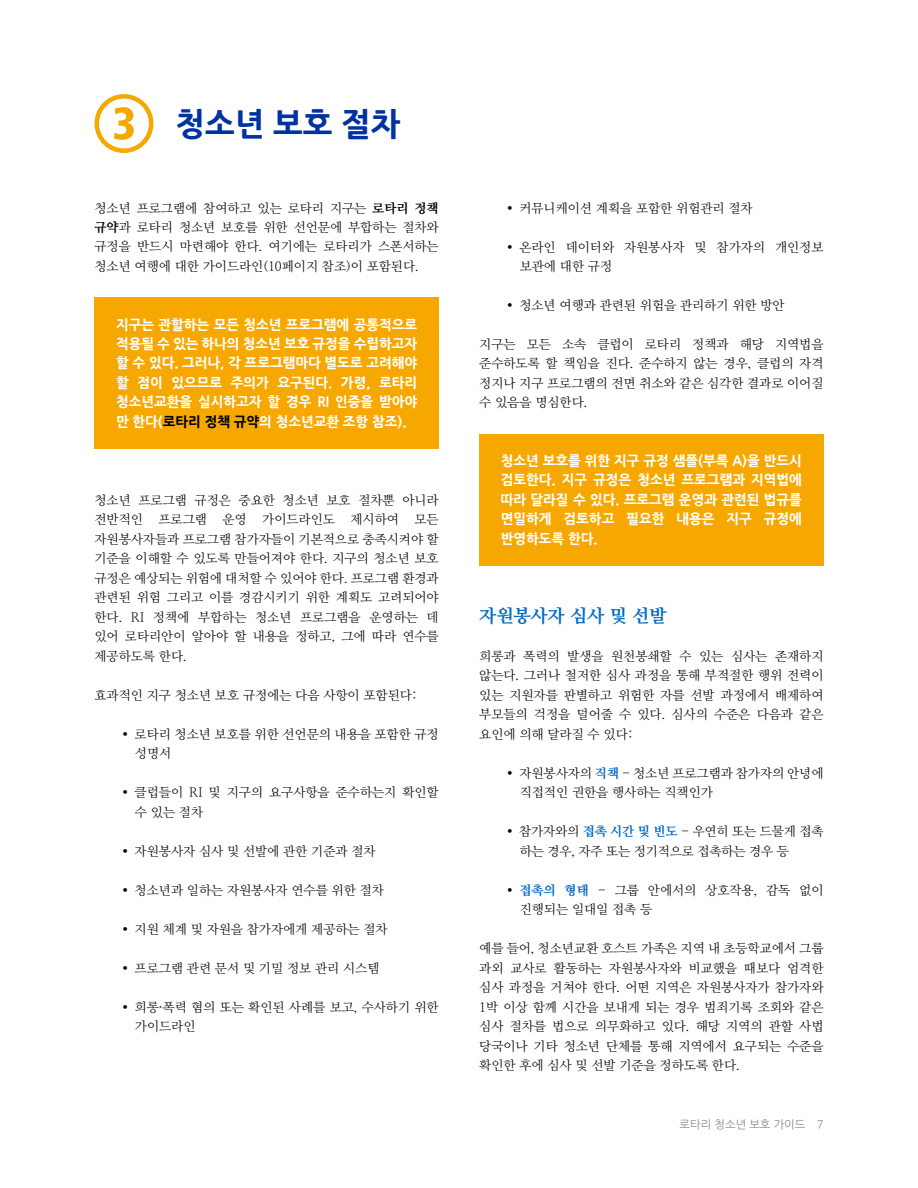
<style>
.page{position:relative;width:918px;height:1188px;background:#fff}
.page>*{position:absolute;margin:0;border:0;box-sizing:border-box;transform-origin:0 0}
.t1{font:700 31.5px "Nanum Gothic OTF Extra";color:#0033a0}
.t2{font:700 18px "Nanum Myeongjo OTF Extra";color:#0069c8}
.t3{font:700 13.5px/19.5px "Nanum Gothic OTF Extra";color:#fff;text-align:justify}
.t4{font:12.75px/19.5px "Nanum Myeongjo OTF";color:#000}
.t5{font:11.25px "Nanum Gothic OTF";color:#8a8a8d}
.s1{font-family:"Nanum Myeongjo OTF Extra";font-weight:700}
.s2{color:#000}
.s3{font-family:"Sentinel";font-weight:600}
.s4{font-family:"Nanum Myeongjo OTF Extra";font-weight:700;color:#0069c8}
</style>
<div class="page">
<div style="left:94px;top:298px;width:345px;height:151px;background:#f7a800"></div>
<div style="left:94px;top:94px;width:59px;height:59px;border:5px solid #f7a800;border-radius:50%"></div>
<svg style="left:114px;top:107px;width:20px;height:33px"></svg>
<div style="left:479px;top:434px;width:345px;height:132px;background:#f7a800"></div>
<h1 class="t1" style="left:176px;top:105px;width:226px">청소년 보호 절차</h1>
<p class="t4" style="left:94px;top:197px;width:346px;text-align:justify">청소년 프로그램에 참여하고 있는 로타리 지구는 <span class="s1">로타리 정책 규약</span>과 로타리 청소년 보호를 위한 선언문에 부합하는 절차와 규정을 반드시 마련해야 한다. 여기에는 로타리가 스폰서하는 청소년 여행에 대한 가이드라인(10페이지 참조)이 포함된다.</p>
<p class="t3" style="left:116px;top:314px;width:303px">지구는 관할하는 모든 청소년 프로그램에 공통적으로 적용될 수 있는 하나의 청소년 보호 규정을 수립하고자 할 수 있다. 그러나, 각 프로그램마다 별도로 고려해야 할 점이 있으므로 주의가 요구된다. 가령, 로타리 청소년교환을 실시하고자 할 경우 RI 인증을 받아야 만 한다(<span class="s2">로타리 정책 규약</span>의 청소년교환 조항 참조).</p>
<p class="t4" style="left:94px;top:490px;width:346px;text-align:justify">청소년 프로그램 규정은 중요한 청소년 보호 절차뿐 아니라 전반적인 프로그램 운영 가이드라인도 제시하여 모든 자원봉사자들과 프로그램 참가자들이 기본적으로 충족시켜야 할 기준을 이해할 수 있도록 만들어져야 한다. 지구의 청소년 보호 규정은 예상되는 위험에 대처할 수 있어야 한다. 프로그램 환경과 관련된 위험 그리고 이를 경감시키기 위한 계획도 고려되어야 한다. RI 정책에 부합하는 청소년 프로그램을 운영하는 데 있어 로타리안이 알아야 할 내용을 정하고, 그에 따라 연수를 제공하도록 한다.</p>
<p class="t4" style="left:94px;top:685px;width:324px">효과적인 지구 청소년 보호 규정에는 다음 사항이 포함된다:</p>
<p class="t4" style="left:135px;top:724px;width:305px;text-indent:-13px"><span class="s3">•</span> 로타리 청소년 보호를 위한 선언문의 내용을 포함한 규정 성명서</p>
<p class="t4" style="left:135px;top:782px;width:305px;text-indent:-13px"><span class="s3">•</span> 클럽들이 RI 및 지구의 요구사항을 준수하는지 확인할 수 있는 절차</p>
<p class="t4" style="left:122px;top:841px;width:255px"><span class="s3">•</span> 자원봉사자 심사 및 선발에 관한 기준과 절차</p>
<p class="t4" style="left:122px;top:880px;width:263px"><span class="s3">•</span> 청소년과 일하는 자원봉사자 연수를 위한 절차</p>
<p class="t4" style="left:122px;top:919px;width:267px"><span class="s3">•</span> 지원 체계 및 자원을 참가자에게 제공하는 절차</p>
<p class="t4" style="left:122px;top:958px;width:259px"><span class="s3">•</span> 프로그램 관련 문서 및 기밀 정보 관리 시스템</p>
<p class="t4" style="left:135px;top:997px;width:305px;text-indent:-13px"><span class="s3">•</span> 희롱·폭력 혐의 또는 확인된 사례를 보고, 수사하기 위한 가이드라인</p>
<p class="t4" style="left:507px;top:197px;width:247px"><span class="s3">•</span> 커뮤니케이션 계획을 포함한 위험관리 절차</p>
<p class="t4" style="left:520px;top:236px;width:305px;text-indent:-13px"><span class="s3">•</span> 온라인 데이터와 자원봉사자 및 참가자의 개인정보 보관에 대한 규정</p>
<p class="t4" style="left:507px;top:295px;width:279px"><span class="s3">•</span> 청소년 여행과 관련된 위험을 관리하기 위한 방안</p>
<p class="t4" style="left:479px;top:334px;width:346px;text-align:justify">지구는 모든 소속 클럽이 로타리 정책과 해당 지역법을 준수하도록 할 책임을 진다. 준수하지 않는 경우, 클럽의 자격 정지나 지구 프로그램의 전면 취소와 같은 심각한 결과로 이어질 수 있음을 명심한다.</p>
<p class="t3" style="left:501px;top:451px;width:303px">청소년 보호를 위한 지구 규정 샘플(부록 A)을 반드시 검토한다. 지구 규정은 청소년 프로그램과 지역법에 따라 달라질 수 있다. 프로그램 운영과 관련된 법규를 면밀하게 검토하고 필요한 내용은 지구 규정에 반영하도록 한다.</p>
<h2 class="t2" style="left:479px;top:604px;width:189px">자원봉사자 심사 및 선발</h2>
<p class="t4" style="left:479px;top:646px;width:346px;text-align:justify">희롱과 폭력의 발생을 원천봉쇄할 수 있는 심사는 존재하지 않는다. 그러나 철저한 심사 과정을 통해 부적절한 행위 전력이 있는 지원자를 판별하고 위험한 자를 선발 과정에서 배제하여 부모들의 걱정을 덜어줄 수 있다. 심사의 수준은 다음과 같은 요인에 의해 달라질 수 있다:</p>
<p class="t4" style="left:520px;top:763px;width:305px;text-indent:-13px"><span class="s3">•</span> 자원봉사자의 <span class="s4">직책</span> - 청소년 프로그램과 참가자의 안녕에 직접적인 권한을 행사하는 직책인가</p>
<p class="t4" style="left:520px;top:821px;width:305px;text-indent:-13px"><span class="s3">•</span> 참가자와의 <span class="s4">접촉 시간 및 빈도</span> - 우연히 또는 드물게 접촉 하는 경우, 자주 또는 정기적으로 접촉하는 경우 등</p>
<p class="t4" style="left:520px;top:880px;width:305px;text-indent:-13px"><span class="s3">•</span> <span class="s4">접촉의 형태</span> - 그룹 안에서의 상호작용, 감독 없이 진행되는 일대일 접촉 등</p>
<p class="t4" style="left:479px;top:938px;width:346px;text-align:justify">예를 들어, 청소년교환 호스트 가족은 지역 내 초등학교에서 그룹 과외 교사로 활동하는 자원봉사자와 비교했을 때보다 엄격한 심사 과정을 거쳐야 한다. 어떤 지역은 자원봉사자가 참가자와 1박 이상 함께 시간을 보내게 되는 경우 범죄기록 조회와 같은 심사 절차를 법으로 의무화하고 있다. 해당 지역의 관할 사법 당국이나 기타 청소년 단체를 통해 지역에서 요구되는 수준을 확인한 후에 심사 및 선발 기준을 정하도록 한다.</p>
<p class="t5" style="left:680px;top:1118px;width:145px">로타리 청소년 보호 가이드 7</p>
</div>
